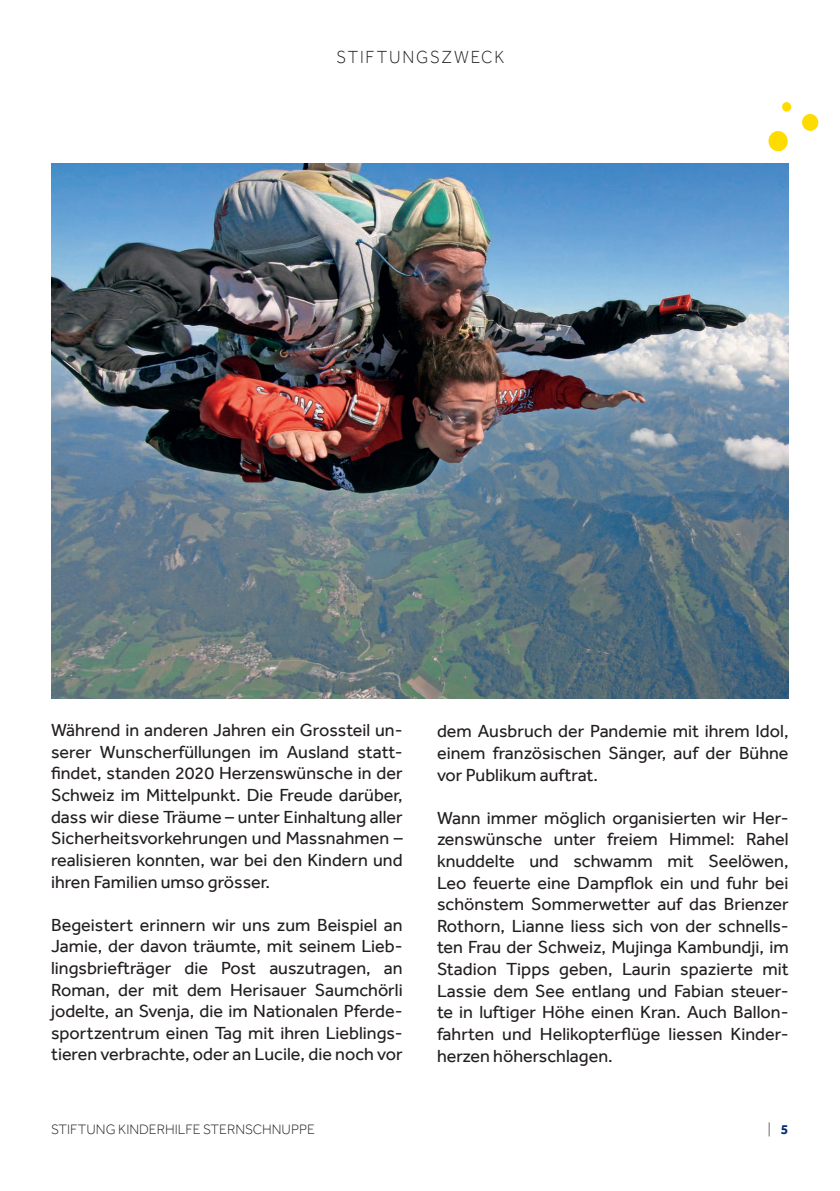
<style>
.page{position:relative;width:840px;height:1191px;background:#fff}
.page>*{position:absolute;margin:0;border:0;box-sizing:border-box;transform-origin:0 0}
.t1{font:18px/21.6px "Effra";color:#231f20;text-align:justify}
.t2{font:300 18px "Effra";letter-spacing:.105em;color:#231f20;scale:.95 1}
.t3{font:300 14px "Effra";color:#231f20}
.s1{font-weight:700;color:#052d6f}
</style>
<div class="page">
<img style="left:51px;top:164px;width:737px;height:534px">
<svg style="left:768px;top:131px;width:19px;height:21px"></svg>
<svg style="left:801px;top:113px;width:17px;height:18px"></svg>
<svg style="left:781px;top:102px;width:10px;height:10px"></svg>
<p class="t2" style="left:336px;top:46px;width:178px">STIFTUNGSZWECK</p>
<p class="t1" style="left:51px;top:719px;width:353px">Während in anderen Jahren ein Grossteil un&shy;serer Wunscherfüllungen im Ausland statt&shy;findet, standen 2020 Herzenswünsche in der Schweiz im Mittelpunkt. Die Freude darüber, dass wir diese Träume – unter Einhaltung aller Sicherheitsvorkehrungen und Massnahmen – realisieren konnten, war bei den Kindern und ihren Familien umso grösser.</p>
<p class="t1" style="left:51px;top:913px;width:353px">Begeistert erinnern wir uns zum Beispiel an Jamie, der davon träumte, mit seinem Lieb&shy;lingsbriefträger die Post auszutragen, an Roman, der mit dem Herisauer Saumchörli jodelte, an Svenja, die im Nationalen Pferde&shy;sportzentrum einen Tag mit ihren Lieblings&shy;tieren verbrachte, oder an Lucile, die noch vor</p>
<p class="t1" style="left:437px;top:720px;width:353px">dem Ausbruch der Pandemie mit ihrem Idol, einem französischen Sänger, auf der Bühne vor Publikum auftrat.</p>
<p class="t1" style="left:437px;top:806px;width:353px">Wann immer möglich organisierten wir Her&shy;zenswünsche unter freiem Himmel: Rahel knuddelte und schwamm mit Seelöwen, Leo feuerte eine Dampflok ein und fuhr bei schönstem Sommerwetter auf das Brienzer Rothorn, Lianne liess sich von der schnells&shy;ten Frau der Schweiz, Mujinga Kambundji, im Stadion Tipps geben, Laurin spazierte mit Lassie dem See entlang und Fabian steuer&shy;te in luftiger Höhe einen Kran. Auch Ballon&shy;fahrten und Helikopterflüge liessen Kinder&shy;herzen höherschlagen.</p>
<p class="t3" style="left:51px;top:1120px;width:265px">STIFTUNG KINDERHILFE STERNSCHNUPPE</p>
<p class="t3" style="left:767px;top:1120px;width:22px">| <span class="s1">5</span></p>
</div>
